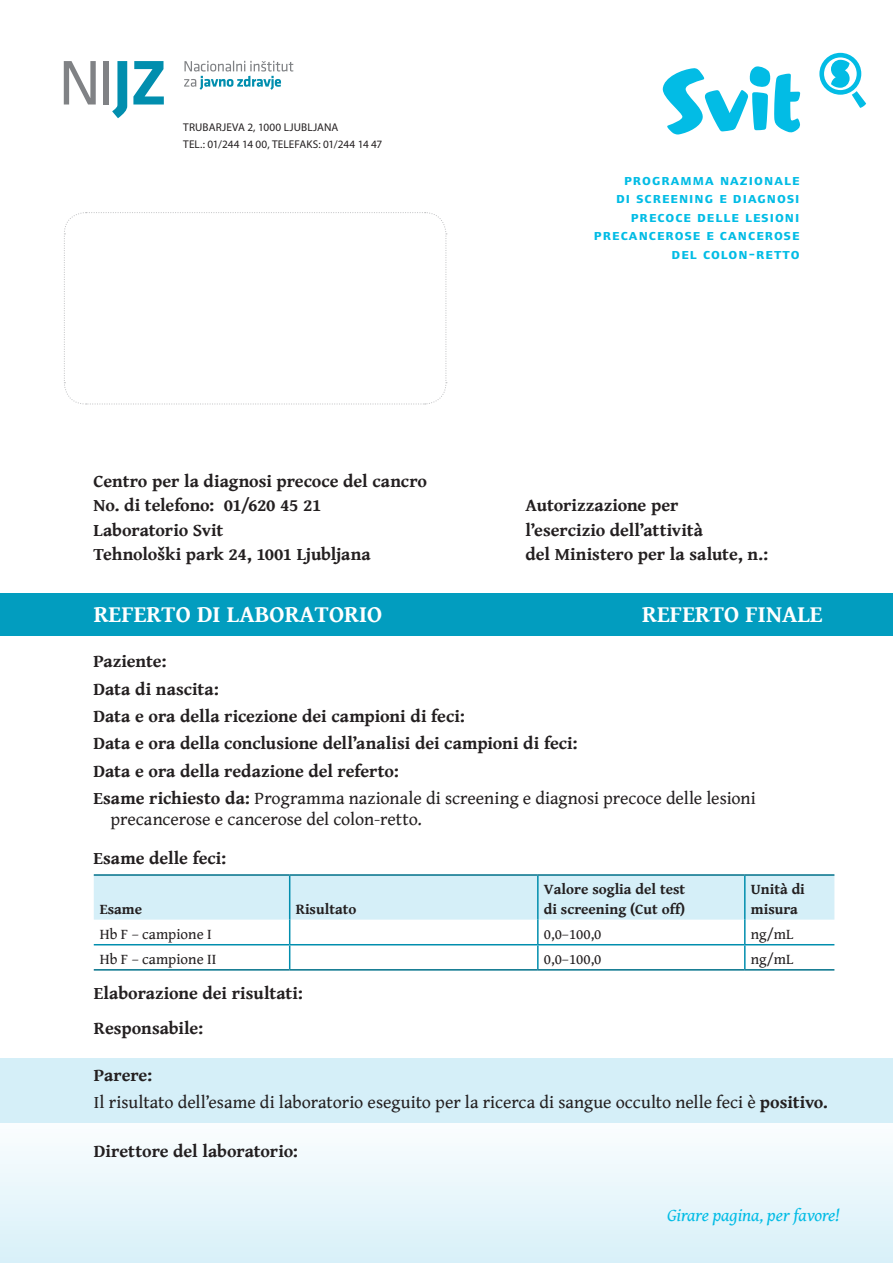
<style>
.page{position:relative;width:893px;height:1263px;background:#fff}
.page>*{position:absolute;margin:0;border:0;box-sizing:border-box;transform-origin:0 0}
.Navaden{font:700 24px "Gentium Book Basic";color:#fff}
.Navaden-2{font:700 18px "Gentium Book Basic";letter-spacing:-.005em;color:#231f20}
.Navaden-3{font:18px/21px "Gentium Book Basic";letter-spacing:-.005em;color:#231f20}
.Navaden-4{font:italic 18px "Gentium Book Basic";letter-spacing:-.01em;color:#02bce5}
.t1{font:15.15px/18.5px "Form B Usans bold+sc+osf";letter-spacing:.07em;color:#02bce5;text-align:right}
.Glavni_tekst{font:700 15px/19.5px "Gentium Book Basic";color:#231f20}
.Glavni_tekst-2{font:15px "Gentium Book Basic";color:#231f20}
.t2{font:11.25px "Myriad Pro";letter-spacing:.005em;color:#231f20}
.s1{font-weight:700}
</style>
<div class="page">
<svg style="left:0;top:1146px;width:893px;height:117px"></svg>
<div style="left:0;top:1058px;width:893px;height:65px;background:#d5eff8"></div>
<svg style="left:662px;top:66px;width:138px;height:69px"></svg>
<svg style="left:819px;top:53px;width:47px;height:55px"></svg>
<svg style="left:64px;top:212px;width:383px;height:193px"></svg>
<div style="left:0;top:593px;width:893px;height:42px;background:#029dbf"></div>
<svg style="left:184px;top:61px;width:109px;height:29px"></svg>
<svg style="left:64px;top:61px;width:32px;height:43px"></svg>
<div style="left:104px;top:61px;width:5px;height:43px;background:#808285"></div>
<svg style="left:112px;top:61px;width:15px;height:57px"></svg>
<svg style="left:133px;top:61px;width:31px;height:43px"></svg>
<svg style="left:94px;top:876px;width:740px;height:93px"></svg>
<hr style="left:537px;top:945px;width:2px;height:24px;background:#018eae">
<hr style="left:744px;top:945px;width:2px;height:24px;background:#018eae">
<hr style="left:94px;top:944px;width:196px;height:1px;background:#018eae">
<hr style="left:290px;top:944px;width:248px;height:1px;background:#018eae">
<hr style="left:538px;top:944px;width:207px;height:1px;background:#018eae">
<hr style="left:745px;top:944px;width:89px;height:1px;background:#018eae">
<hr style="left:94px;top:969px;width:196px;height:1px;background:#01718a">
<hr style="left:290px;top:969px;width:248px;height:1px;background:#01718a">
<hr style="left:538px;top:969px;width:207px;height:1px;background:#01718a">
<hr style="left:745px;top:969px;width:89px;height:1px;background:#01718a">
<hr style="left:94px;top:874px;width:196px;height:2px;background:#01718a">
<hr style="left:290px;top:874px;width:248px;height:2px;background:#01718a">
<hr style="left:538px;top:874px;width:207px;height:2px;background:#01718a">
<hr style="left:745px;top:874px;width:89px;height:2px;background:#01718a">
<p class="t2" style="left:183px;top:121px;width:157px">TRUBARJEVA 2, 1000 LJUBLJANA</p>
<p class="t2" style="left:183px;top:137px;width:201px">TEL.: 01/244 14 00, TELEFAKS: 01/244 14 47</p>
<p class="t1" style="left:624px;top:170px;width:177px">programma nazionale</p>
<p class="t1" style="left:594px;top:189px;width:207px">di screening e diagnosi precoce delle lesioni precancerose e cancerose del colon-retto</p>
<p class="Navaden-2" style="left:94px;top:467px;width:335px">Centro per la diagnosi precoce del cancro</p>
<p class="Navaden-2" style="left:94px;top:492px;width:229px">No. di telefono: 01/620 45 21</p>
<p class="Navaden-2" style="left:526px;top:492px;width:154px">Autorizzazione per</p>
<p class="Navaden-2" style="left:94px;top:516px;width:131px">Laboratorio Svit</p>
<p class="Navaden-2" style="left:526px;top:516px;width:179px">l’esercizio dell’attività</p>
<p class="Navaden-2" style="left:94px;top:541px;width:279px">Tehnološki park 24, 1001 Ljubljana</p>
<p class="Navaden-2" style="left:526px;top:541px;width:244px">del Ministero per la salute, n.:</p>
<p class="Navaden" style="left:94px;top:596px;width:290px">REFERTO DI LABORATORIO</p>
<p class="Navaden" style="left:642px;top:596px;width:182px">REFERTO FINALE</p>
<p class="Navaden-2" style="left:93px;top:648px;width:74px">Paziente:</p>
<p class="Navaden-2" style="left:93px;top:675px;width:127px">Data di nascita:</p>
<p class="Navaden-2" style="left:93px;top:702px;width:373px">Data e ora della ricezione dei campioni di feci:</p>
<p class="Navaden-2" style="left:93px;top:730px;width:486px">Data e ora della conclusione dell’analisi dei campioni di feci:</p>
<p class="Navaden-2" style="left:93px;top:757px;width:307px">Data e ora della redazione del referto:</p>
<p class="Navaden-3" style="left:111px;top:787px;width:647px;text-indent:-17px"><span class="s1">Esame richiesto da:</span> Programma nazionale di screening e diagnosi precoce delle lesioni precancerose e cancerose del colon-retto.</p>
<p class="Navaden-2" style="left:94px;top:844px;width:134px">Esame delle feci:</p>
<p class="Glavni_tekst" style="left:100px;top:898px;width:44px">Esame</p>
<p class="Glavni_tekst" style="left:296px;top:898px;width:62px">Risultato</p>
<p class="Glavni_tekst" style="left:544px;top:879px;width:143px">Valore soglia del test di screening (Cut off)</p>
<p class="Glavni_tekst" style="left:751px;top:879px;width:56px">Unità di misura</p>
<p class="Glavni_tekst-2" style="left:100px;top:923px;width:114px">Hb F – campione I</p>
<p class="Glavni_tekst-2" style="left:544px;top:923px;width:59px">0,0–100,0</p>
<p class="Glavni_tekst-2" style="left:751px;top:923px;width:44px">ng/mL</p>
<p class="Glavni_tekst-2" style="left:100px;top:948px;width:118px">Hb F – campione II</p>
<p class="Glavni_tekst-2" style="left:544px;top:948px;width:59px">0,0–100,0</p>
<p class="Glavni_tekst-2" style="left:751px;top:948px;width:44px">ng/mL</p>
<p class="Navaden-2" style="left:94px;top:980px;width:211px">Elaborazione dei risultati:</p>
<p class="Navaden-2" style="left:94px;top:1014px;width:111px">Responsabile:</p>
<p class="Navaden-2" style="left:94px;top:1061px;width:60px">Parere:</p>
<p class="Navaden-3" style="left:94px;top:1091px;width:735px">Il risultato dell’esame di laboratorio eseguito per la ricerca di sangue occulto nelle feci è <span class="s1">positivo.</span></p>
<p class="Navaden-2" style="left:94px;top:1137px;width:205px">Direttore del laboratorio:</p>
<p class="Navaden-4" style="left:667px;top:1202px;width:173px">Girare pagina, per favore!</p>
</div>
